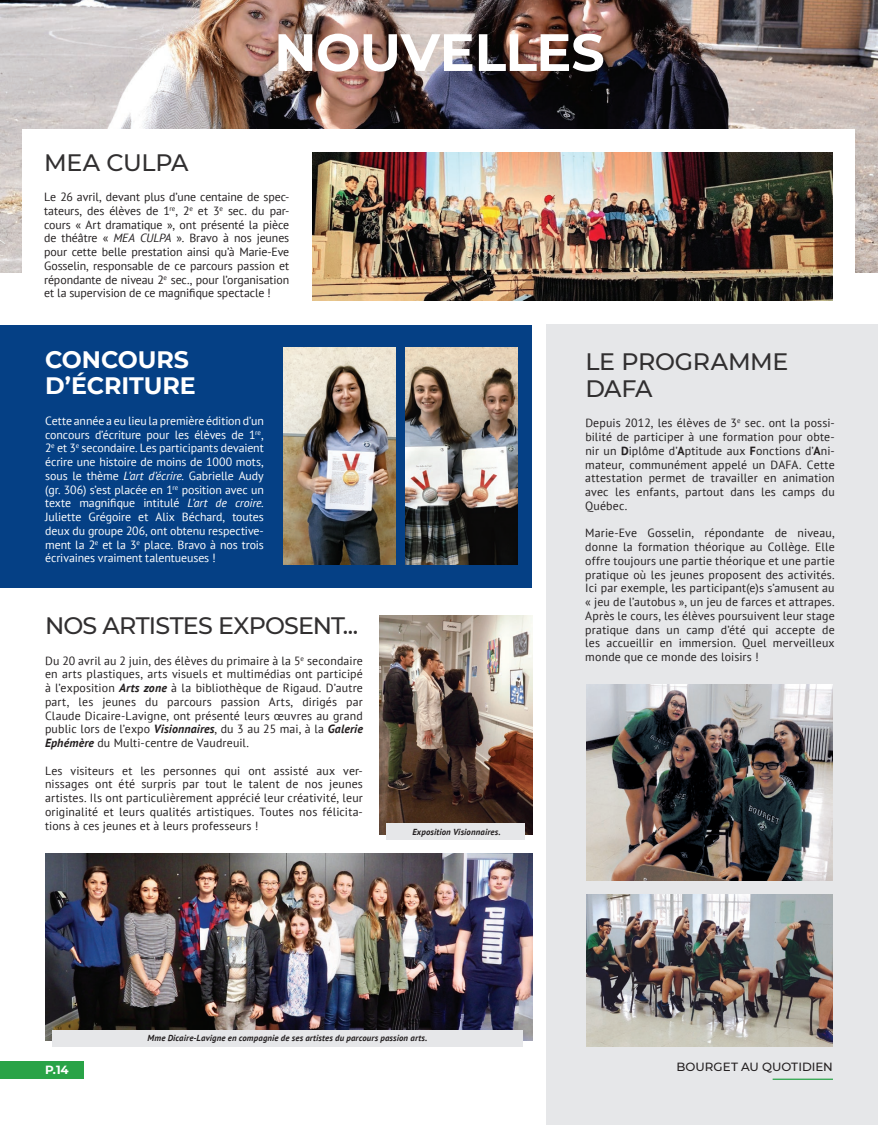
<style>
.page{position:relative;width:878px;height:1125px;background:#fff}
.page>*{position:absolute;margin:0;border:0;box-sizing:border-box;transform-origin:0 0}
.t1{font:700 52.5px "Montserrat";letter-spacing:-.01em;color:#fff}
.t2{font:500 23.75px/26.2px "Montserrat";letter-spacing:-.025em;color:#312f30}
.t3{font:700 23.75px/26.2px "Montserrat";letter-spacing:-.005em;color:#fff}
.t4{font:11.88px/13.8px "PT Sans";letter-spacing:.01em;color:#231f20;text-align:justify}
.t5{font:11.88px/13.8px "PT Sans";letter-spacing:-.01em;color:#fff;text-align:justify}
.t6{font:500 11.88px "Montserrat";color:#231f20}
.t7{font:700 11.88px "Montserrat";color:#fff}
.t8{font:italic 700 8.75px "PT Sans";letter-spacing:.015em;color:#231f20}
.s1{font-style:italic}
.s2{font-weight:700;font-style:italic}
.s3{font-weight:700}
</style>
<div class="page">
<div style="left:0;top:1061px;width:83px;height:18px;background:#29a347"></div>
<div style="left:546px;top:324px;width:332px;height:801px;background:#e6e7e9"></div>
<hr style="left:772px;top:1079px;width:60px;height:1px;background:#29a347">
<img style="left:0;top:0;width:878px;height:272px">
<div style="left:22px;top:129px;width:832px;height:194px;background:#fff"></div>
<div style="left:0;top:325px;width:531px;height:263px;background:#054085"></div>
<img style="left:313px;top:153px;width:519px;height:148px">
<img style="left:45px;top:853px;width:487px;height:187px">
<img style="left:379px;top:615px;width:153px;height:220px">
<div style="left:52px;top:1030px;width:470px;height:16px;background:#e6e7e9"></div>
<div style="left:386px;top:824px;width:139px;height:16px;background:#e6e7e9"></div>
<img style="left:586px;top:684px;width:246px;height:196px">
<img style="left:284px;top:348px;width:112px;height:216px">
<img style="left:405px;top:348px;width:113px;height:216px">
<img style="left:586px;top:895px;width:246px;height:151px">
<h1 class="t1" style="left:274px;top:14px;width:332px">NOUVELLES</h1>
<h2 class="t2" style="left:44px;top:148px;width:146px">MEA CULPA</h2>
<p class="t4" style="left:44px;top:190px;width:247px">Le 26 avril, devant plus d’une centaine de spec&shy;tateurs, des élèves de 1<sup>re</sup>, 2<sup>e</sup> et 3<sup>e</sup> sec. du par&shy;cours « Art dramatique », ont présenté la pièce de théâtre « <span class="s1">MEA CULPA</span> ». Bravo à nos jeunes pour cette belle prestation ainsi qu’à Marie-Eve Gosselin, responsable de ce parcours passion et répondante de niveau 2<sup>e</sup> sec., pour l’organisation et la supervision de ce magnifique spectacle !</p>
<h2 class="t3" style="left:45px;top:345px;width:152px">CONCOURS<br>D’ÉCRITURE</h2>
<p class="t5" style="left:45px;top:413px;width:220px">Cette année a eu lieu la première édition d’un concours d’écriture pour les élèves de 1<sup>re</sup>, 2<sup>e</sup> et 3<sup>e</sup> secondaire. Les participants devaient écrire une histoire de moins de 1000 mots, sous le thème <span class="s1">L’art d’écrire</span>. Gabrielle Audy (gr. 306) s’est placée en 1<sup>re</sup> position avec un texte magnifique intitulé <span class="s1">L’art de croire</span>.<br>Juliette Grégoire et Alix Béchard, toutes deux du groupe 206, ont obtenu respective&shy;ment la 2<sup>e</sup> et la 3<sup>e</sup> place. Bravo à nos trois écrivaines vraiment talentueuses !</p>
<h2 class="t2" style="left:45px;top:611px;width:315px">NOS ARTISTES EXPOSENT...</h2>
<p class="t4" style="left:45px;top:653px;width:319px">Du 20 avril au 2 juin, des élèves du primaire à la 5<sup>e</sup> secondaire en arts plastiques, arts visuels et multimédias ont participé à l’exposition <span class="s2">Arts zone</span> à la bibliothèque de Rigaud. D’autre part, les jeunes du parcours passion Arts, dirigés par Claude Dicaire-Lavigne, ont présenté leurs œuvres au grand public lors de l’expo <span class="s2">Visionnaires</span>, du 3 au 25 mai, à la <span class="s2">Galerie Ephémère</span> du Multi-centre de Vaudreuil.</p>
<p class="t4" style="left:45px;top:763px;width:319px">Les visiteurs et les personnes qui ont assisté aux ver&shy;nissages ont été surpris par tout le talent de nos jeunes artistes. Ils ont particulièrement apprécié leur créativité, leur originalité et leurs qualités artistiques. Toutes nos félicita&shy;tions à ces jeunes et à leurs professeurs !</p>
<p class="t8" style="left:412px;top:826px;width:90px">Exposition Visionnaires.</p>
<p class="t8" style="left:148px;top:1032px;width:281px">Mme Dicaire-Lavigne en compagnie de ses artistes du parcours passion arts.</p>
<h2 class="t2" style="left:585px;top:348px;width:205px">LE PROGRAMME<br>DAFA</h2>
<p class="t4" style="left:585px;top:416px;width:251px">Depuis 2012, les élèves de 3<sup>e</sup> sec. ont la possi&shy;bilité de participer à une formation pour obte&shy;nir un <span class="s3">D</span>iplôme d’<span class="s3">A</span>ptitude aux <span class="s3">F</span>onctions d’<span class="s3">A</span>ni&shy;mateur, communément appelé un DAFA. Cette attestation permet de travailler en animation avec les enfants, partout dans les camps du Québec.</p>
<p class="t4" style="left:585px;top:526px;width:251px">Marie-Eve Gosselin, répondante de niveau, donne la formation théorique au Collège. Elle offre toujours une partie théorique et une partie pratique où les jeunes proposent des activités.<br>Ici par exemple, les participant(e)s s’amusent au « jeu de l’autobus », un jeu de farces et attrapes.<br>Après le cours, les élèves poursuivent leur stage pratique dans un camp d’été qui accepte de les accueillir en immersion. Quel merveilleux monde que ce monde des loisirs !</p>
<p class="t7" style="left:45px;top:1062px;width:25px">P.14</p>
<p class="t6" style="left:676px;top:1058px;width:158px">BOURGET AU QUOTIDIEN</p>
</div>
